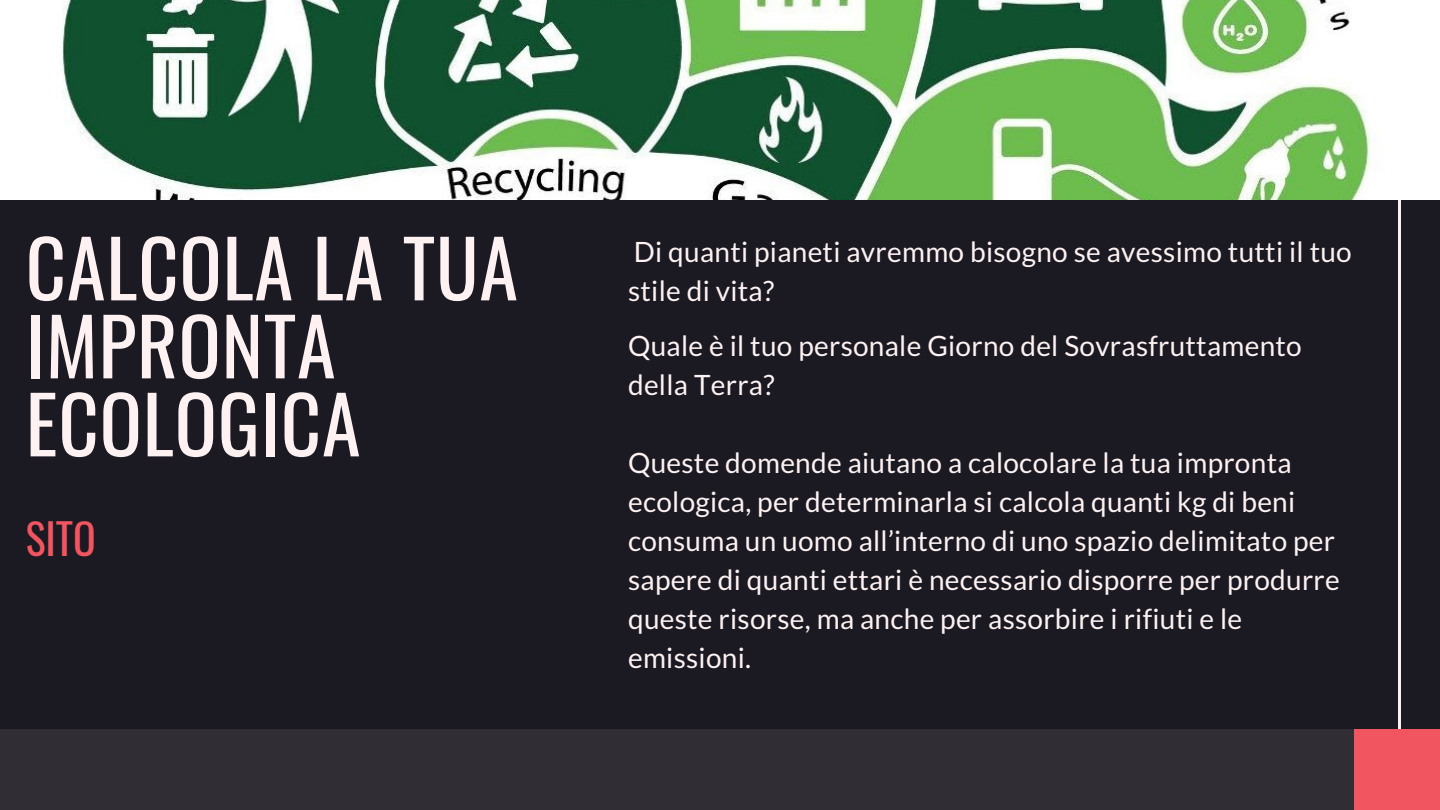
<style>
.page{position:relative;width:1440px;height:810px;background:#1b1922}
.page>*{position:absolute;margin:0;border:0;box-sizing:border-box;transform-origin:0 0}
.t1{font:78.5px/78px "Oswald";letter-spacing:.01em;color:#fdf2f1}
.t2{font:42px "Oswald";color:#f15560}
.t3{font:28px/39px "Lato";letter-spacing:.01em;color:#fdf2f1}
</style>
<div class="page">
<hr style="left:1398px;top:193px;width:3px;height:543px;background:#fdf2f1">
<div style="left:0;top:729px;width:1440px;height:81px;background:#302d35"></div>
<div style="left:1354px;top:729px;width:86px;height:81px;background:#f15560"></div>
<img style="left:0;top:0;width:1440px;height:200px">
<p class="t1" style="left:26px;top:226px;width:494px">CALCOLA LA TUA<br>IMPRONTA<br>ECOLOGICA</p>
<p class="t2" style="left:26px;top:506px;width:72px">SITO</p>
<p class="t3" style="left:628px;top:232px;width:725px">Di quanti pianeti avremmo bisogno se avessimo tutti il tuo stile di vita?</p>
<p class="t3" style="left:628px;top:326px;width:675px">Quale è il tuo personale Giorno del Sovrasfruttamento della Terra?</p>
<p class="t3" style="left:628px;top:443px;width:713px">Queste domende aiutano a calocolare la tua impronta ecologica, per determinarla si calcola quanti kg di beni consuma un uomo all’interno di uno spazio delimitato per sapere di quanti ettari è necessario disporre per produrre queste risorse, ma anche per assorbire i rifiuti e le emissioni.</p>
</div>
